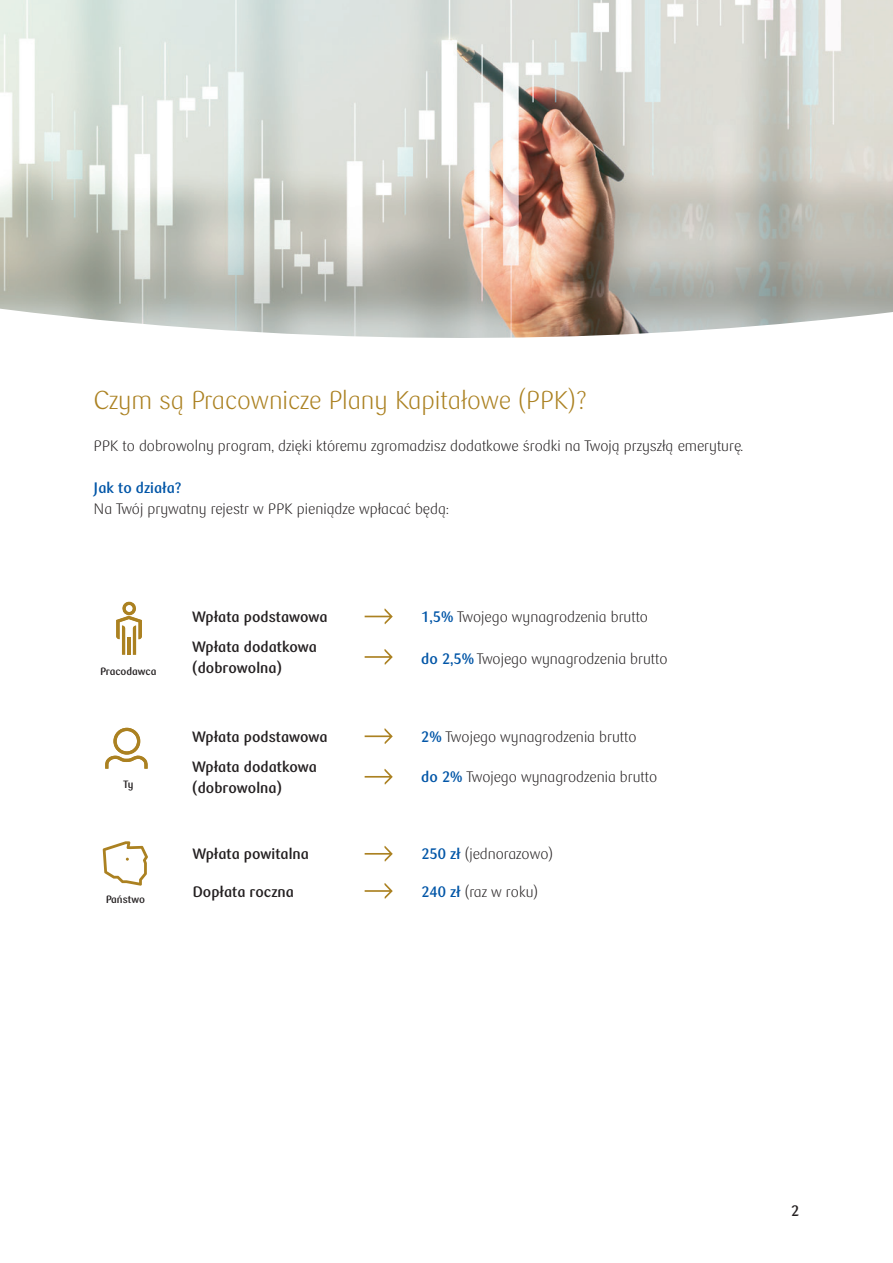
<style>
.page{position:relative;width:893px;height:1263px;background:#fff}
.page>*{position:absolute;margin:0;border:0;box-sizing:border-box;transform-origin:0 0}
.t1{font:300 25.5px "PKO Bank Polski";color:#ab8121}
.t2{font:300 15px "PKO Bank Polski";color:#231f20}
.t3{font:700 15px/21px "PKO Bank Polski";color:#231f20}
.t4{font:700 15px "PKO Bank Polski";color:#0155a7}
.t5{font:700 10.5px "PKO Bank Polski";color:#231f20}
.s1{font-weight:700;color:#0155a7}
</style>
<div class="page">
<img style="left:0;top:0;width:893px;height:338px">
<svg style="left:105px;top:728px;width:43px;height:41px"></svg>
<svg style="left:365px;top:728px;width:28px;height:16px"></svg>
<svg style="left:365px;top:769px;width:28px;height:16px"></svg>
<svg style="left:116px;top:601px;width:26px;height:54px"></svg>
<svg style="left:365px;top:608px;width:28px;height:16px"></svg>
<svg style="left:365px;top:649px;width:28px;height:16px"></svg>
<svg style="left:103px;top:841px;width:45px;height:45px"></svg>
<svg style="left:365px;top:846px;width:28px;height:16px"></svg>
<svg style="left:365px;top:883px;width:28px;height:16px"></svg>
<h1 class="t1" style="left:94px;top:385px;width:495px">Czym są Pracownicze Plany Kapitałowe (PPK)?</h1>
<p class="t2" style="left:94px;top:437px;width:651px">PPK to dobrowolny program, dzięki któremu zgromadzisz dodatkowe środki na Twoją przyszłą emeryturę.</p>
<p class="t4" style="left:94px;top:479px;width:90px">Jak to działa?</p>
<p class="t2" style="left:94px;top:500px;width:357px">Na Twój prywatny rejestr w PPK pieniądze wpłacać będą:</p>
<p class="t5" style="left:100px;top:665px;width:58px">Pracodawca</p>
<p class="t5" style="left:123px;top:779px;width:11px">Ty</p>
<p class="t5" style="left:106px;top:894px;width:41px">Państwo</p>
<p class="t3" style="left:192px;top:607px;width:137px">Wpłata podstawowa</p>
<p class="t2" style="left:421px;top:608px;width:228px"><span class="s1">1,5%</span> Twojego wynagrodzenia brutto</p>
<p class="t3" style="left:192px;top:637px;width:126px">Wpłata dodatkowa (dobrowolna)</p>
<p class="t2" style="left:421px;top:651px;width:248px"><span class="s1">do 2,5%</span> Twojego wynagrodzenia brutto</p>
<p class="t3" style="left:192px;top:726px;width:137px">Wpłata podstawowa</p>
<p class="t2" style="left:421px;top:728px;width:217px"><span class="s1">2%</span> Twojego wynagrodzenia brutto</p>
<p class="t3" style="left:192px;top:756px;width:126px">Wpłata dodatkowa (dobrowolna)</p>
<p class="t2" style="left:421px;top:769px;width:237px"><span class="s1">do 2%</span> Twojego wynagrodzenia brutto</p>
<p class="t3" style="left:192px;top:844px;width:118px">Wpłata powitalna</p>
<p class="t2" style="left:421px;top:846px;width:133px"><span class="s1">250 zł</span> (jednorazowo)</p>
<p class="t3" style="left:192px;top:881px;width:103px">Dopłata roczna</p>
<p class="t2" style="left:421px;top:883px;width:118px"><span class="s1">240 zł</span> (raz w roku)</p>
<p class="t3" style="left:791px;top:1201px;width:10px">2</p>
</div>
